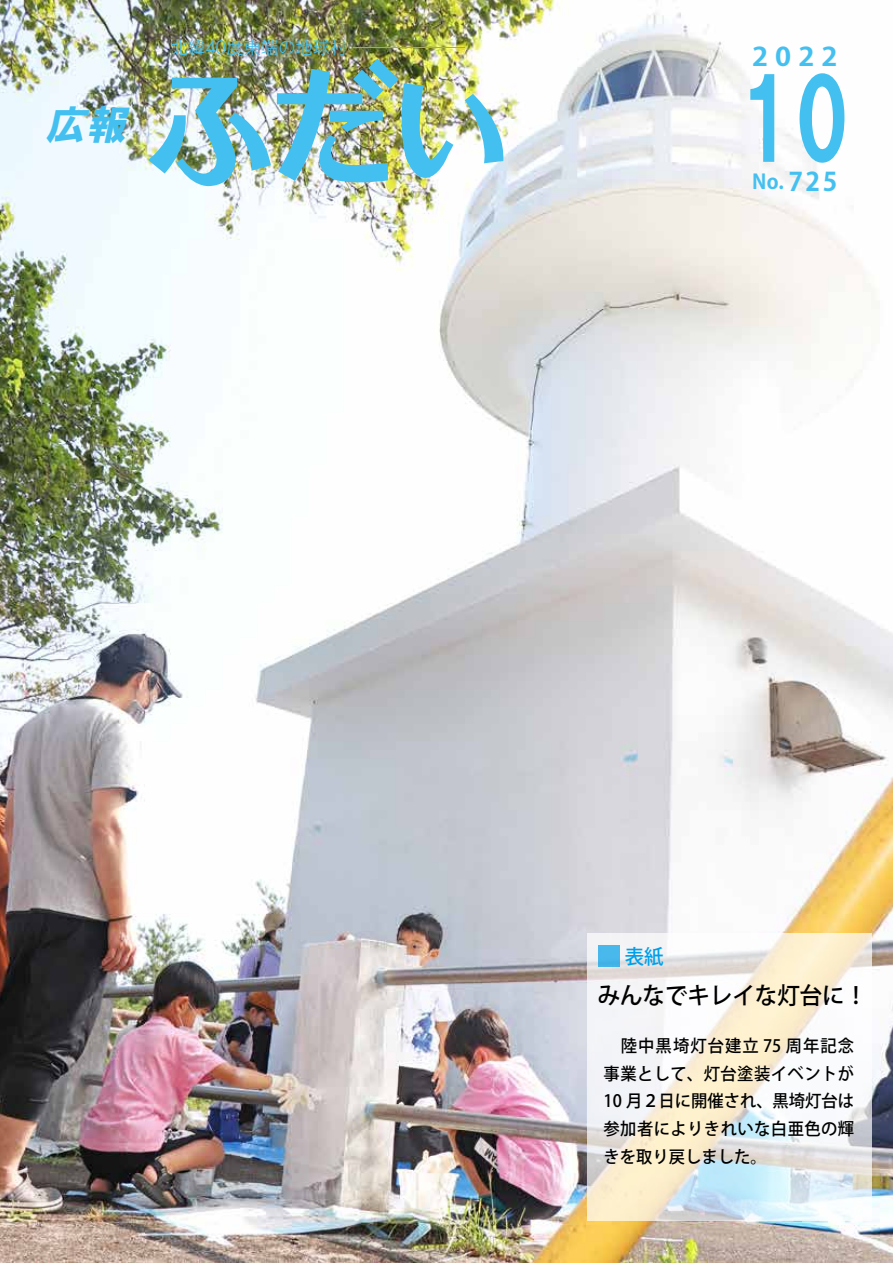
<style>
.page{position:relative;width:893px;height:1263px;background:#fff}
.page>*{position:absolute;margin:0;border:0;box-sizing:border-box;transform-origin:0 0}
.t1{font:109.5px "HG Soei Kakugothic UB";color:#44c0f0}
.t2{font:italic 40.35px "HG Soei Kakugothic UB";color:#44c0f0}
.t3{font:700 25.5px "Koz Go Pro";letter-spacing:.25em;color:#44c0f0;scale:1.1 1}
.t4{font:700 25.5px "Koz Go Pro";letter-spacing:.25em;color:#44c0f0}
.t5{font:500 23.4px "Koz Go Pro";color:#000;scale:.96 1}
.t6{font:700 20.25px "Koz Go Pro";color:#44c0f0}
.t7{font:500 20.25px "Koz Go Pro";color:#00a0e9;scale:.96 1}
.t8{font:300 17.25px "UD Shin Go Pr 6 N";letter-spacing:.05em;color:#44c0f0;scale:.96 1}
.t9{font:500 16.95px/27.6px "Koz Go Pro";letter-spacing:.015em;color:#000;text-align:justify;scale:.96 1}
</style>
<div class="page">
<img style="left:0;top:0;width:893px;height:1263px">
<img style="left:148px;top:78px;width:123px;height:109px">
<img style="left:277px;top:59px;width:176px;height:126px">
<svg style="left:465px;top:94px;width:40px;height:69px"></svg>
<svg style="left:587px;top:933px;width:284px;height:287px"></svg>
<div style="left:598px;top:945px;width:21px;height:22px;background:#49b8ec"></div>
<h2 class="t2" style="left:46px;top:104px;width:91px">広報</h2>
<p class="t8" style="left:171px;top:34px;width:307px">北緯40度東端の地球村 ―</p>
<h3 class="t3" style="left:752px;top:40px;width:79px">2022</h3>
<h1 class="t1" style="left:740px;top:64px;width:111px">10</h1>
<h3 class="t4" style="left:788px;top:165px;width:50px">725</h3>
<p class="t6" style="left:752px;top:168px;width:33px">No.</p>
<p class="t7" style="left:625px;top:944px;width:42px">表紙</p>
<h3 class="t5" style="left:598px;top:981px;width:282px">みんなでキレイな灯台に!</h3>
<p class="t9" style="left:604px;top:1033px;width:263px">　陸中黒埼灯台建立 75 周年記念事業として、灯台塗装イベントが10 月２日に開催され、黒埼灯台は参加者によりきれいな白亜色の輝きを取り戻しました。</p>
</div>
